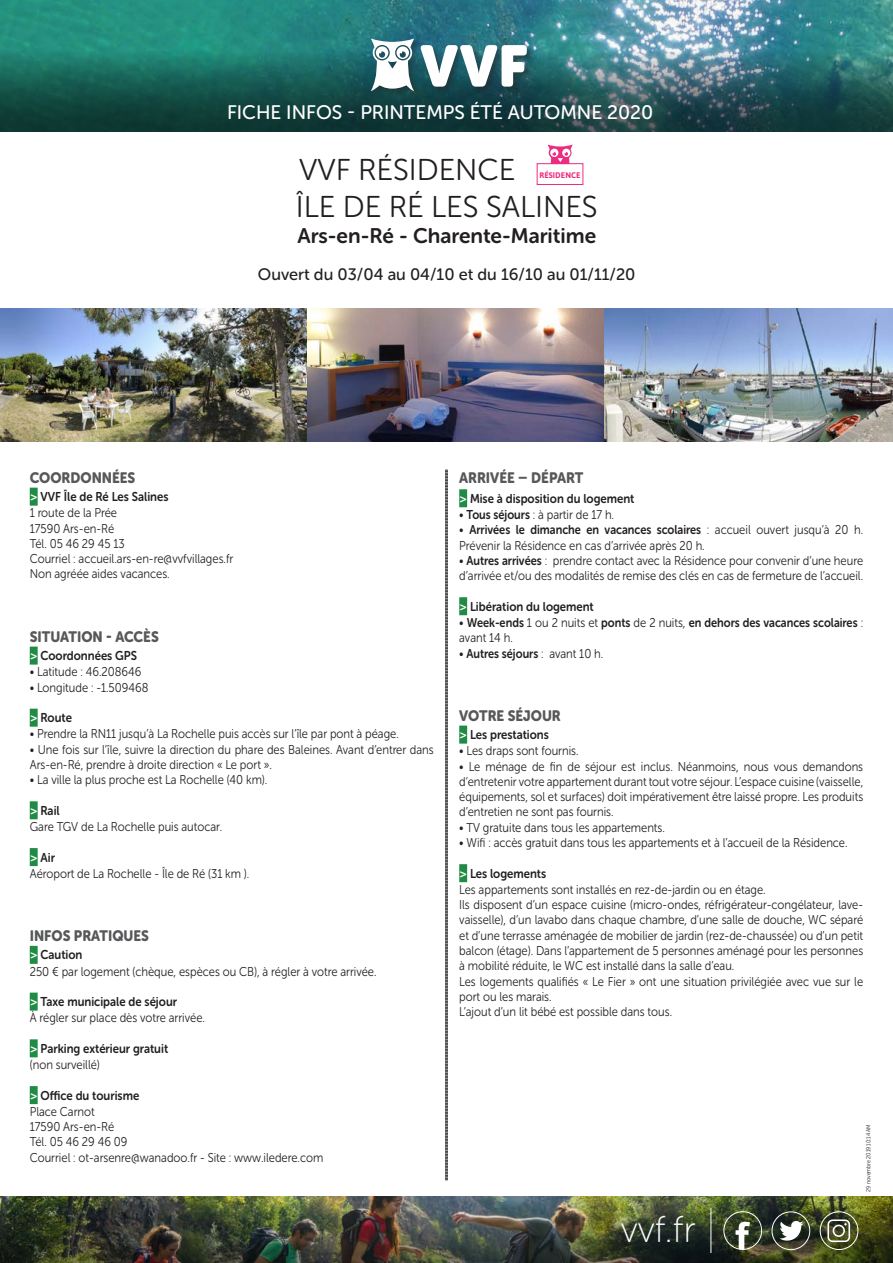
<style>
.page{position:relative;width:893px;height:1263px;background:#fff}
.page>*{position:absolute;margin:0;border:0;box-sizing:border-box;transform-origin:0 0}
.t1{font:57.75px "Museo Sans Rounded";color:#fff;scale:.95 1}
.t2{font:37.2px "Museo Sans Rounded 100";color:#fff}
._1_nom_du_village{font:30px "Museo Sans Rounded 300";color:#231f20}
._1_nom_du_village-2{font:21px "Museo Sans Rounded 700";color:#231f20}
.t3{font:19.5px "Museo Sans Rounded 500";color:#fff}
._2_dates_douverture{font:16.5px "Museo Sans Rounded 500";color:#231f20}
.llllll_Avant_le_sejo{font:15px "Museo Sans Rounded 900";color:#57585a;scale:.92 1}
.Texte_normal{font:15px "Museo Sans Rounded 900";color:#57585a;scale:.92 1}
.Texte_normal-2{font:12.75px/15.3px "Museo Sans Rounded 300";color:#231f20;scale:.89 1}
.Avant_le_séjour_N3{font:12.75px "Museo Sans Rounded 700";color:#231f20;scale:.9 1}
.Texte_normal-3{font:12.75px/15.3px "Museo Sans Rounded 700";color:#231f20;scale:.87 1}
.t4{font:700 8.1px "Asap";letter-spacing:.01em;color:#ee2c7f}
.t5{font:6px "Museo Sans Rounded 300";color:#231f20;scale:.89 1}
.s1{color:#fff}
.s2{font-family:"Museo Sans Rounded 700"}
.s3{font-family:"Museo Sans Rounded 300"}
</style>
<div class="page">
<img style="left:0;top:0;width:893px;height:47px">
<img style="left:0;top:47px;width:893px;height:85px">
<div style="left:371px;top:38px;width:50px;height:60px;background:#231f20;opacity:.45"></div>
<svg style="left:370px;top:38px;width:45px;height:54px"></svg>
<img style="left:0;top:1197px;width:893px;height:66px">
<svg style="left:724px;top:1211px;width:38px;height:38px"></svg>
<div style="left:772px;top:1212px;width:38px;height:38px;border:1px solid #fff;border-radius:50%"></div>
<svg style="left:779px;top:1220px;width:24px;height:21px"></svg>
<div style="left:820px;top:1212px;width:38px;height:37px;border:1px solid #fff;border-radius:50%"></div>
<svg style="left:827px;top:1219px;width:24px;height:24px"></svg>
<hr style="left:710px;top:1208px;width:1px;height:45px;background:#fff">
<div style="left:420px;top:45px;width:115px;height:50px;background:#231f20;opacity:.45"></div>
<img style="left:604px;top:309px;width:289px;height:132px">
<img style="left:306px;top:309px;width:298px;height:132px">
<img style="left:0;top:309px;width:306px;height:132px">
<svg style="left:548px;top:145px;width:25px;height:18px"></svg>
<div style="left:537px;top:163px;width:46px;height:22px;border:1px solid #ee2c7f"></div>
<div style="left:30px;top:488px;width:8px;height:18px;background:#208b44"></div>
<div style="left:30px;top:647px;width:8px;height:18px;background:#208b44"></div>
<div style="left:30px;top:709px;width:8px;height:18px;background:#208b44"></div>
<div style="left:30px;top:801px;width:8px;height:18px;background:#208b44"></div>
<div style="left:30px;top:848px;width:8px;height:18px;background:#208b44"></div>
<div style="left:30px;top:946px;width:8px;height:18px;background:#208b44"></div>
<div style="left:30px;top:992px;width:8px;height:18px;background:#208b44"></div>
<div style="left:30px;top:1039px;width:8px;height:18px;background:#208b44"></div>
<div style="left:30px;top:1086px;width:8px;height:18px;background:#208b44"></div>
<div style="left:459px;top:489px;width:8px;height:18px;background:#208b44"></div>
<div style="left:459px;top:597px;width:8px;height:18px;background:#208b44"></div>
<div style="left:459px;top:726px;width:8px;height:18px;background:#208b44"></div>
<div style="left:459px;top:864px;width:8px;height:18px;background:#208b44"></div>
<svg style="left:445px;top:470px;width:3px;height:710px;background:#6b6869"></svg>
<h1 class="t1" style="left:420px;top:33px;width:114px">VVF</h1>
<p class="t3" style="left:227px;top:102px;width:428px">FICHE INFOS - PRINTEMPS ÉTÉ AUTOMNE 2020</p>
<p class="_1_nom_du_village" style="left:299px;top:153px;width:218px">VVF RÉSIDENCE</p>
<p class="t4" style="left:540px;top:169px;width:42px">RÉSIDENCE</p>
<p class="_1_nom_du_village" style="left:296px;top:191px;width:303px">ÎLE DE RÉ LES SALINES</p>
<p class="_1_nom_du_village-2" style="left:297px;top:224px;width:300px">Ars-en-Ré - Charente-Maritime</p>
<p class="_2_dates_douverture" style="left:258px;top:265px;width:379px">Ouvert du 03/04 au 04/10 et du 16/10 au 01/11/20</p>
<p class="llllll_Avant_le_sejo" style="left:30px;top:469px;width:116px">COORDONNÉES</p>
<p class="Avant_le_séjour_N3" style="left:30px;top:490px;width:156px"><span class="s1">&gt;</span> VVF Île de Ré Les Salines</p>
<p class="Texte_normal-2" style="left:30px;top:505px;width:100px">1 route de la Prée</p>
<p class="Texte_normal-2" style="left:30px;top:521px;width:96px">17590 Ars-en-Ré</p>
<p class="Texte_normal-2" style="left:30px;top:536px;width:108px">Tél. 05 46 29 45 13</p>
<p class="Texte_normal-2" style="left:30px;top:551px;width:230px">Courriel : accueil.ars-en-re@vvfvillages.fr</p>
<p class="Texte_normal-2" style="left:30px;top:567px;width:159px">Non agréée aides vacances.</p>
<p class="llllll_Avant_le_sejo" style="left:30px;top:628px;width:142px">SITUATION - ACCÈS</p>
<p class="Avant_le_séjour_N3" style="left:30px;top:649px;width:121px"><span class="s1">&gt;</span> Coordonnées GPS</p>
<p class="Texte_normal-2" style="left:30px;top:664px;width:127px">• Latitude : 46.208646</p>
<p class="Texte_normal-2" style="left:30px;top:680px;width:135px">• Longitude : -1.509468</p>
<p class="Avant_le_séjour_N3" style="left:30px;top:711px;width:48px"><span class="s1">&gt;</span> Route</p>
<p class="Texte_normal-2" style="left:30px;top:726px;width:416px">• Prendre la RN11 jusqu’à La Rochelle puis accès sur l’île par pont à péage.</p>
<p class="Texte_normal-2" style="left:30px;top:742px;width:455px">• Une fois sur l’île, suivre la direction du phare des Baleines. Avant d’entrer dans<br>Ars-en-Ré, prendre à droite direction « Le port ».</p>
<p class="Texte_normal-2" style="left:30px;top:772px;width:269px">• La ville la plus proche est La Rochelle (40 km).</p>
<p class="Avant_le_séjour_N3" style="left:30px;top:803px;width:35px"><span class="s1">&gt;</span> Rail</p>
<p class="Texte_normal-2" style="left:30px;top:819px;width:218px">Gare TGV de La Rochelle puis autocar.</p>
<p class="Avant_le_séjour_N3" style="left:30px;top:850px;width:30px"><span class="s1">&gt;</span> Air</p>
<p class="Texte_normal-2" style="left:30px;top:866px;width:248px">Aéroport de La Rochelle - Île de Ré (31 km ).</p>
<p class="llllll_Avant_le_sejo" style="left:30px;top:928px;width:131px">INFOS PRATIQUES</p>
<p class="Avant_le_séjour_N3" style="left:30px;top:948px;width:60px"><span class="s1">&gt;</span> Caution</p>
<p class="Texte_normal-2" style="left:30px;top:963px;width:391px">250 € par logement (chèque, espèces ou CB), à régler à votre arrivée.</p>
<p class="Avant_le_séjour_N3" style="left:30px;top:994px;width:165px"><span class="s1">&gt;</span> Taxe municipale de séjour</p>
<p class="Texte_normal-2" style="left:30px;top:1010px;width:198px">À régler sur place dès votre arrivée.</p>
<p class="Avant_le_séjour_N3" style="left:30px;top:1041px;width:155px"><span class="s1">&gt;</span> Parking extérieur gratuit</p>
<p class="Texte_normal-2" style="left:30px;top:1057px;width:80px">(non surveillé)</p>
<p class="Avant_le_séjour_N3" style="left:30px;top:1088px;width:123px"><span class="s1">&gt;</span> Office du tourisme</p>
<p class="Texte_normal-2" style="left:30px;top:1104px;width:75px">Place Carnot</p>
<p class="Texte_normal-2" style="left:30px;top:1119px;width:96px">17590 Ars-en-Ré</p>
<p class="Texte_normal-2" style="left:30px;top:1134px;width:111px">Tél. 05 46 29 46 09</p>
<p class="Texte_normal-2" style="left:30px;top:1150px;width:331px">Courriel : ot-arsenre@wanadoo.fr - Site : www.iledere.com</p>
<p class="Texte_normal" style="left:459px;top:469px;width:136px">ARRIVÉE – DÉPART</p>
<p class="Avant_le_séjour_N3" style="left:459px;top:491px;width:196px"><span class="s1">&gt;</span> Mise à disposition du logement</p>
<p class="Texte_normal-2" style="left:459px;top:507px;width:175px">• <span class="s2">Tous séjours</span> : à partir de 17 h.</p>
<p class="Texte_normal-2" style="left:459px;top:522px;width:455px">• <span class="s2">Arrivées le dimanche en vacances scolaires</span> : accueil ouvert jusqu’à 20 h.<br>Prévenir la Résidence en cas d’arrivée après 20 h.</p>
<p class="Texte_normal-2" style="left:459px;top:553px;width:455px">• <span class="s2">Autres arrivées</span> : prendre contact avec la Résidence pour convenir d’une heure d’arrivée et/ou des modalités de remise des clés en cas de fermeture de l’accueil.</p>
<p class="Avant_le_séjour_N3" style="left:459px;top:599px;width:151px"><span class="s1">&gt;</span> Libération du logement</p>
<p class="Texte_normal-3" style="left:459px;top:615px;width:466px"><span class="s3">•</span> Week-ends <span class="s3">1 ou 2 nuits et</span> ponts <span class="s3">de 2 nuits,</span> en dehors des vacances scolaires <span class="s3">: avant 14 h.</span></p>
<p class="Texte_normal-3" style="left:459px;top:645px;width:167px"><span class="s3">•</span> Autres séjours <span class="s3">: avant 10 h.</span></p>
<p class="llllll_Avant_le_sejo" style="left:459px;top:707px;width:112px">VOTRE SÉJOUR</p>
<p class="Avant_le_séjour_N3" style="left:459px;top:728px;width:101px"><span class="s1">&gt;</span> Les prestations</p>
<p class="Texte_normal-2" style="left:459px;top:743px;width:136px">• Les draps sont fournis.</p>
<p class="Texte_normal-2" style="left:459px;top:759px;width:455px;text-align:justify">• Le ménage de fin de séjour est inclus. Néanmoins, nous vous demandons d’entretenir votre appartement durant tout votre séjour. L’espace cuisine (vaisselle, équipements, sol et surfaces) doit impérativement être laissé propre. Les produits d’entretien ne sont pas fournis.</p>
<p class="Texte_normal-2" style="left:459px;top:820px;width:233px">• TV gratuite dans tous les appartements.</p>
<p class="Texte_normal-2" style="left:459px;top:835px;width:438px">• Wifi : accès gratuit dans tous les appartements et à l’accueil de la Résidence.</p>
<p class="Avant_le_séjour_N3" style="left:459px;top:866px;width:98px"><span class="s1">&gt;</span> Les logements</p>
<p class="Texte_normal-2" style="left:459px;top:882px;width:346px">Les appartements sont installés en rez-de-jardin ou en étage.</p>
<p class="Texte_normal-2" style="left:459px;top:897px;width:455px;text-align:justify">Ils disposent d’un espace cuisine (micro-ondes, réfrigérateur-congélateur, lave&shy;vaisselle), d’un lavabo dans chaque chambre, d’une salle de douche, WC séparé et d’une terrasse aménagée de mobilier de jardin (rez-de-chaussée) ou d’un petit balcon (étage). Dans l’appartement de 5 personnes aménagé pour les personnes à mobilité réduite, le WC est installé dans la salle d’eau.</p>
<p class="Texte_normal-2" style="left:459px;top:974px;width:455px">Les logements qualifiés « Le Fier » ont une situation privilégiée avec vue sur le port ou les marais.</p>
<p class="Texte_normal-2" style="left:459px;top:1004px;width:241px">L’ajout d’un lit bébé est possible dans tous.</p>
<h2 class="t2" style="left:621px;top:1209px;width:76px">vvf.fr</h2>
<p class="t5" style="left:865px;top:1192px;width:78px;rotate:-90deg">29 novembre 2019 10:14 AM</p>
</div>
